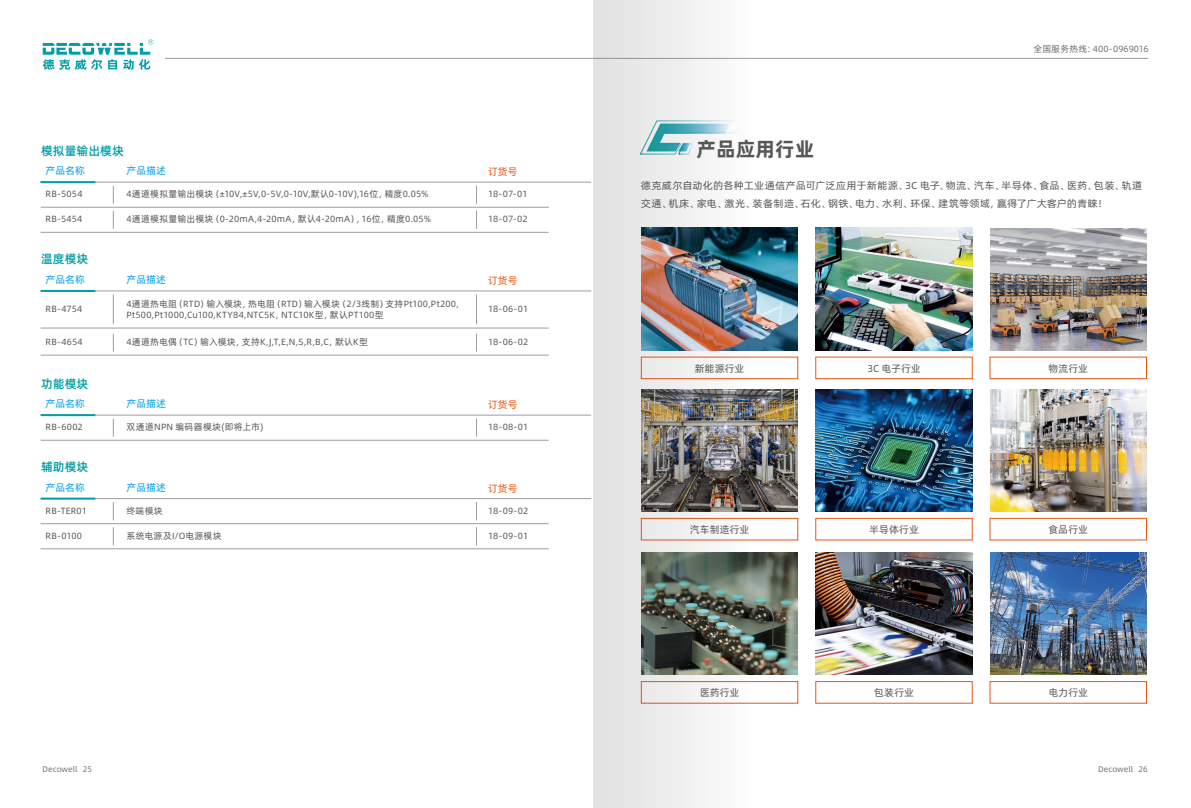
<style>
.page{position:relative;width:1191px;height:808px;background:#fff}
.page>*{position:absolute;margin:0;border:0;box-sizing:border-box;transform-origin:0 0}
.t1{font:20px "Alibaba Pu Hui Ti B";color:#585757}
.t2{font:12px "Alibaba Pu Hui Ti M";color:#009ea7}
.t3{font:10px/18.4px "Alibaba Pu Hui Ti R";letter-spacing:.01em;color:#595757;scale:1.04 1}
.t4{font:10px "Alibaba Pu Hui Ti R";letter-spacing:.01em;color:#595757}
.t5{font:10px "Alibaba Pu Hui Ti R";color:#009fe8}
.t6{font:10px "Alibaba Pu Hui Ti R";color:#e95513}
.t7{font:9px/10.8px "Alibaba Pu Hui Ti R";letter-spacing:.02em;color:#595757}
.t8{font:9px "Alibaba Pu Hui Ti R";letter-spacing:.005em;color:#717071}
.t9{font:8px "Alibaba Pu Hui Ti R";letter-spacing:-.005em;color:#717071}
</style>
<div class="page">
<svg style="left:113px;top:186px;width:1px;height:18px"></svg>
<svg style="left:476px;top:186px;width:1px;height:18px"></svg>
<hr style="left:41px;top:207px;width:508px;height:1px;background:#9e9e9f">
<svg style="left:113px;top:211px;width:1px;height:18px"></svg>
<svg style="left:476px;top:211px;width:1px;height:18px"></svg>
<hr style="left:41px;top:232px;width:508px;height:1px;background:#9e9e9f">
<hr style="left:41px;top:182px;width:550px;height:1px;background:#9e9e9f">
<hr style="left:41px;top:181px;width:54px;height:2px;background:#009ea7">
<hr style="left:113px;top:294px;width:1px;height:30px;background:#9e9e9f">
<hr style="left:476px;top:294px;width:1px;height:30px;background:#9e9e9f">
<hr style="left:41px;top:328px;width:508px;height:1px;background:#9e9e9f">
<svg style="left:113px;top:333px;width:1px;height:19px"></svg>
<svg style="left:476px;top:333px;width:1px;height:19px"></svg>
<hr style="left:41px;top:355px;width:508px;height:1px;background:#9e9e9f">
<hr style="left:41px;top:291px;width:550px;height:1px;background:#9e9e9f">
<hr style="left:41px;top:290px;width:54px;height:2px;background:#009ea7">
<svg style="left:113px;top:419px;width:1px;height:18px"></svg>
<svg style="left:476px;top:419px;width:1px;height:18px"></svg>
<hr style="left:41px;top:440px;width:508px;height:1px;background:#9e9e9f">
<hr style="left:41px;top:415px;width:550px;height:1px;background:#9e9e9f">
<hr style="left:41px;top:414px;width:54px;height:2px;background:#009ea7">
<svg style="left:113px;top:502px;width:1px;height:18px"></svg>
<svg style="left:476px;top:502px;width:1px;height:18px"></svg>
<hr style="left:41px;top:523px;width:508px;height:1px;background:#9e9e9f">
<svg style="left:113px;top:527px;width:1px;height:18px"></svg>
<svg style="left:476px;top:527px;width:1px;height:18px"></svg>
<hr style="left:41px;top:548px;width:508px;height:1px;background:#9e9e9f">
<hr style="left:41px;top:498px;width:550px;height:1px;background:#9e9e9f">
<hr style="left:41px;top:498px;width:54px;height:2px;background:#009ea7">
<svg style="left:43px;top:39px;width:110px;height:31px"></svg>
<hr style="left:165px;top:58px;width:983px;height:1px;background:#9e9e9f">
<img style="left:755px;top:228px;width:42px;height:122px">
<img style="left:815px;top:228px;width:157px;height:122px">
<img style="left:990px;top:228px;width:156px;height:122px">
<div style="left:641px;top:357px;width:157px;height:22px;border:1px solid #e95513"></div>
<div style="left:815px;top:357px;width:157px;height:22px;border:1px solid #e95513"></div>
<div style="left:989px;top:357px;width:157px;height:22px;border:1px solid #e95513"></div>
<img style="left:755px;top:389px;width:42px;height:123px">
<img style="left:815px;top:389px;width:157px;height:123px">
<img style="left:990px;top:389px;width:156px;height:123px">
<div style="left:641px;top:518px;width:157px;height:22px;border:1px solid #e95513"></div>
<div style="left:815px;top:518px;width:157px;height:22px;border:1px solid #e95513"></div>
<div style="left:989px;top:518px;width:157px;height:22px;border:1px solid #e95513"></div>
<img style="left:755px;top:552px;width:42px;height:123px">
<img style="left:815px;top:552px;width:157px;height:123px">
<img style="left:990px;top:552px;width:156px;height:123px">
<div style="left:641px;top:681px;width:157px;height:22px;border:1px solid #e95513"></div>
<div style="left:815px;top:681px;width:157px;height:22px;border:1px solid #e95513"></div>
<div style="left:989px;top:681px;width:157px;height:22px;border:1px solid #e95513"></div>
<img style="left:593px;top:0;width:162px;height:808px">
<h2 class="t2" style="left:41px;top:141px;width:84px">模拟量输出模块</h2>
<p class="t7" style="left:46px;top:188px;width:38px">RB-5054</p>
<p class="t7" style="left:127px;top:188px;width:303px">4通道模拟量输出模块（±10V,±5V,0-5V,0-10V,默认0-10V),16位，精度0.05%</p>
<p class="t7" style="left:488px;top:188px;width:41px">18-07-01</p>
<p class="t7" style="left:46px;top:213px;width:38px">RB-5454</p>
<p class="t7" style="left:127px;top:213px;width:306px">4通道模拟量输出模块（0-20mA,4-20mA，默认4-20mA），16位，精度0.05%</p>
<p class="t7" style="left:488px;top:213px;width:41px">18-07-02</p>
<p class="t5" style="left:46px;top:163px;width:41px">产品名称</p>
<p class="t5" style="left:127px;top:163px;width:41px">产品描述</p>
<p class="t6" style="left:488px;top:164px;width:31px">订货号</p>
<h2 class="t2" style="left:41px;top:250px;width:49px">温度模块</h2>
<p class="t5" style="left:46px;top:272px;width:41px">产品名称</p>
<p class="t5" style="left:127px;top:272px;width:41px">产品描述</p>
<p class="t6" style="left:488px;top:273px;width:31px">订货号</p>
<p class="t7" style="left:127px;top:298px;width:334px">4通道热电阻（RTD）输入模块，热电阻（RTD）输入模块（2/3线制）支持Pt100,Pt200,<br>Pt500,Pt1000,Cu100,KTY84,NTC5K，NTC10K型，默认PT100型</p>
<p class="t7" style="left:46px;top:303px;width:38px">RB-4754</p>
<p class="t7" style="left:488px;top:303px;width:42px">18-06-01</p>
<p class="t7" style="left:46px;top:336px;width:39px">RB-4654</p>
<p class="t7" style="left:127px;top:336px;width:243px">4通道热电偶（TC）输入模块，支持K,J,T,E,N,S,R,B,C，默认K型</p>
<p class="t7" style="left:488px;top:336px;width:42px">18-06-02</p>
<h2 class="t2" style="left:41px;top:374px;width:49px">功能模块</h2>
<p class="t7" style="left:46px;top:421px;width:39px">RB-6002</p>
<p class="t7" style="left:127px;top:421px;width:138px">双通道NPN 编码器模块(即将上市)</p>
<p class="t7" style="left:488px;top:421px;width:42px">18-08-01</p>
<p class="t5" style="left:46px;top:396px;width:41px">产品名称</p>
<p class="t5" style="left:127px;top:396px;width:41px">产品描述</p>
<p class="t6" style="left:488px;top:397px;width:31px">订货号</p>
<h2 class="t2" style="left:41px;top:458px;width:49px">辅助模块</h2>
<p class="t7" style="left:46px;top:505px;width:43px">RB-TER01</p>
<p class="t7" style="left:127px;top:505px;width:38px">终端模块</p>
<p class="t7" style="left:488px;top:505px;width:42px">18-09-02</p>
<p class="t7" style="left:46px;top:530px;width:38px">RB-0100</p>
<p class="t7" style="left:127px;top:530px;width:96px">系统电源及I/O电源模块</p>
<p class="t7" style="left:488px;top:530px;width:42px">18-09-01</p>
<p class="t5" style="left:46px;top:479px;width:41px">产品名称</p>
<p class="t5" style="left:127px;top:479px;width:41px">产品描述</p>
<p class="t6" style="left:488px;top:481px;width:31px">订货号</p>
<p class="t8" style="left:1033px;top:42px;width:117px">全国服务热线：400-0969016</p>
<h1 class="t1" style="left:696px;top:133px;width:120px">产品应用行业</h1>
<p class="t3" style="left:641px;top:176px;width:483px">德克威尔自动化的各种工业通信产品可广泛应用于新能源、3C 电子、物流、汽车、半导体、食品、医药、包装、轨道交通、机床、家电、激光、装备制造、石化、钢铁、电力、水利、环保、建筑等领域，赢得了广大客户的青睐！</p>
<p class="t4" style="left:694px;top:361px;width:51px">新能源行业</p>
<p class="t4" style="left:1048px;top:361px;width:41px">物流行业</p>
<p class="t4" style="left:867px;top:361px;width:55px">3C 电子行业</p>
<p class="t4" style="left:690px;top:522px;width:61px">汽车制造行业</p>
<p class="t4" style="left:699px;top:685px;width:41px">医药行业</p>
<p class="t4" style="left:869px;top:522px;width:51px">半导体行业</p>
<p class="t4" style="left:874px;top:685px;width:41px">包装行业</p>
<p class="t4" style="left:1048px;top:522px;width:41px">食品行业</p>
<p class="t4" style="left:1048px;top:685px;width:41px">电力行业</p>
<p class="t9" style="left:43px;top:763px;width:51px">Decowell 25</p>
<p class="t9" style="left:1098px;top:763px;width:51px">Decowell 26</p>
</div>
